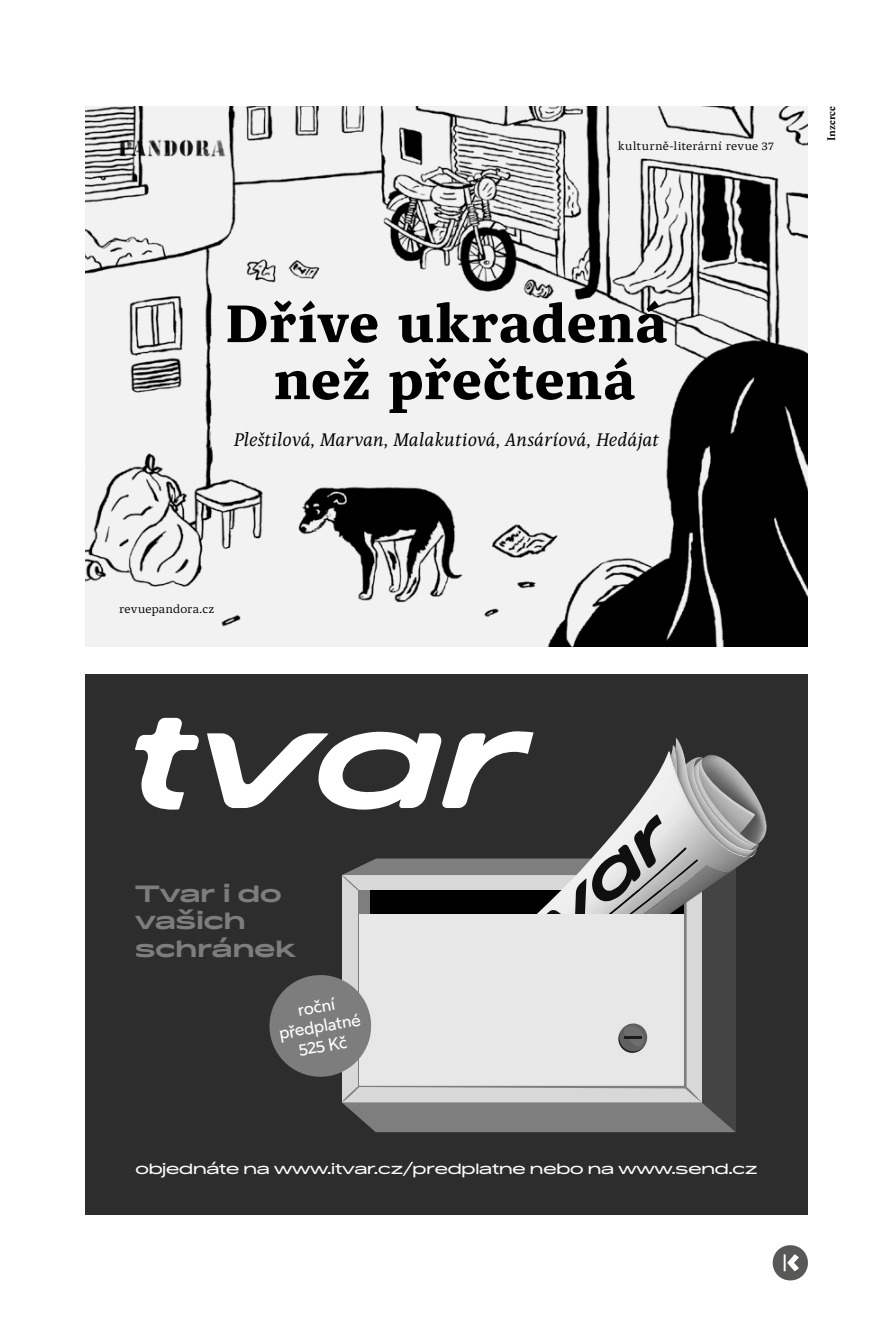
<style>
.page{position:relative;width:893px;height:1340px;background:#fff}
.page>*{position:absolute;margin:0;border:0;box-sizing:border-box;transform-origin:0 0}
.t1{font:700 55.35px/57px "Novina Basic";letter-spacing:-.015em;color:#000;text-align:center}
.t2{font:700 22.8px/27.5px "Pano";color:#7d7d7d}
.t3{font:italic 19.2px "Novina Basic";letter-spacing:-.005em;color:#000}
.t4{font:16.35px/19.6px "Left 3.5";color:#fff;text-align:center}
.t5{font:14.4px "Pano";letter-spacing:-.01em;color:#fff}
.t6{font:12px "Novina Premium";letter-spacing:.005em;color:#000}
.Autor_obrázku{font:600 12px "Kunda Book Premium";letter-spacing:-.005em;color:#000}
</style>
<div class="page">
<img style="left:85px;top:106px;width:723px;height:540px">
<img style="left:116px;top:136px;width:112px;height:22px">
<div style="left:85px;top:674px;width:723px;height:540px;background:#2d2d2d"></div>
<svg style="left:135px;top:718px;width:631px;height:414px"></svg>
<svg style="left:773px;top:1245px;width:35px;height:35px"></svg>
<p class="t6" style="left:618px;top:139px;width:157px">kulturně-literární revue 37</p>
<p class="Autor_obrázku" style="left:824px;top:141px;width:36px;rotate:-90deg">Inzerce</p>
<h1 class="t1" style="left:224px;top:295px;width:446px">Dříve ukradená než přečtená</h1>
<h3 class="t3" style="left:234px;top:429px;width:427px">Pleštilová, Marvan, Malakutiová, Ansáríová, Hedájat</h3>
<p class="t6" style="left:119px;top:601px;width:97px">revuepandora.cz</p>
<p class="t2" style="left:135px;top:880px;width:163px">Tvar i do vašich schránek</p>
<p class="t4" style="left:274px;top:1005px;width:84px;rotate:-10deg">roční předplatné<br>525 Kč</p>
<p class="t5" style="left:135px;top:1159px;width:624px">objednáte na www.itvar.cz/predplatne nebo na www.send.cz</p>
</div>
